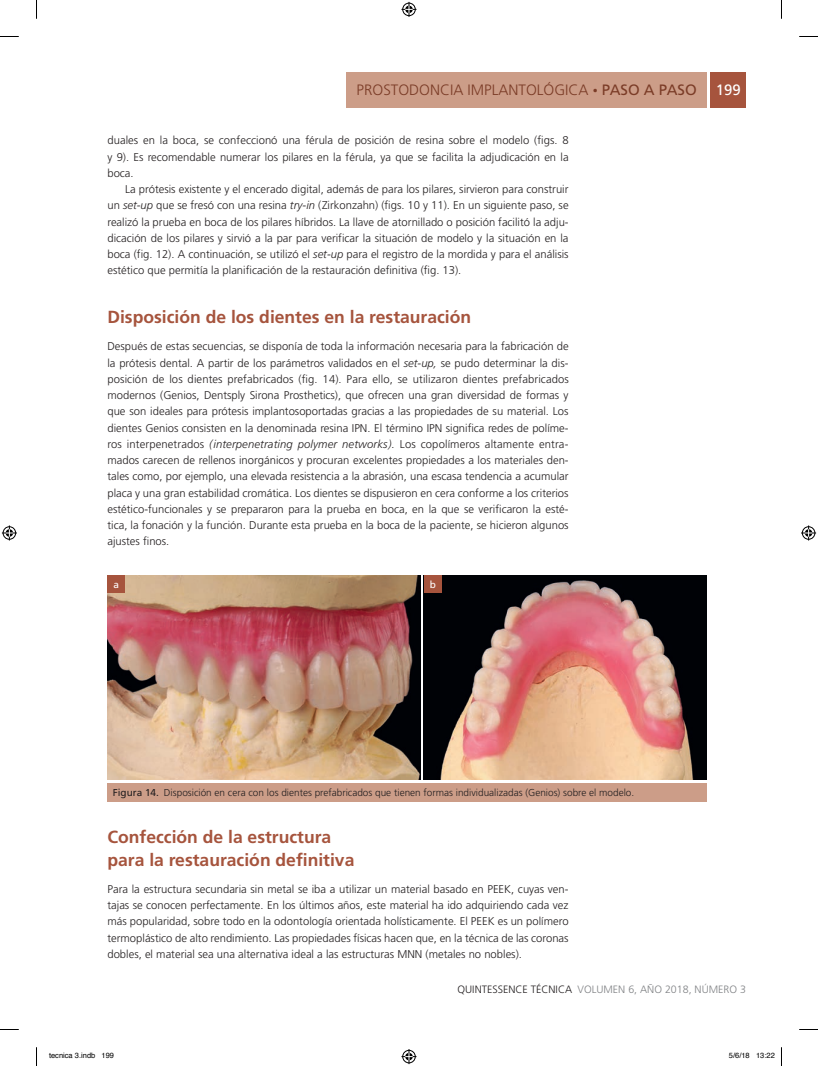
<style>
.page{position:relative;width:818px;height:1066px;background:#fff}
.page>*{position:absolute;margin:0;border:0;box-sizing:border-box;transform-origin:0 0}
.t1{font:700 17.5px/22.5px "Frutiger LT Std";color:#a6543d}
.t2{font:300 15px "Frutiger LT Std";color:#7b3c27}
.t3{font:15px "Frutiger LT Std";color:#fff}
.t4{font:300 11.25px/16.2px "Frutiger LT Std";color:#231f20;text-align:justify}
.t5{font:300 10.62px "Frutiger LT Std";color:#808285}
.t6{font:300 10px "Frutiger LT Std";color:#231f20}
.t7{font:10px "Frutiger LT Std";color:#fff}
.t8{font:7.5px "Helvetica";color:#000}
.s1{font-weight:400;font-size:10px}
.s2{font-weight:400}
.s3{font-style:italic}
.s4{color:#231f20}
</style>
<div class="page">
<div style="left:710px;top:72px;width:35px;height:35px;background:#a6543d"></div>
<div style="left:346px;top:72px;width:360px;height:35px;background:#cc9d88"></div>
<img style="left:107px;top:575px;width:313px;height:204px">
<img style="left:423px;top:575px;width:283px;height:204px">
<div style="left:107px;top:575px;width:18px;height:18px;background:#a6543d"></div>
<div style="left:423px;top:575px;width:18px;height:18px;background:#a6543d"></div>
<div style="left:107px;top:782px;width:599px;height:19px;background:#cc9d88"></div>
<svg style="left:0;top:36px;width:19px;height:1px"></svg>
<svg style="left:799px;top:36px;width:18px;height:1px"></svg>
<svg style="left:36px;top:0;width:1px;height:19px"></svg>
<svg style="left:36px;top:1047px;width:1px;height:18px"></svg>
<svg style="left:401px;top:2px;width:15px;height:15px"></svg>
<svg style="left:401px;top:1049px;width:15px;height:14px"></svg>
<svg style="left:2px;top:525px;width:15px;height:15px"></svg>
<svg style="left:801px;top:525px;width:14px;height:15px"></svg>
<h2 class="t2" style="left:356px;top:82px;width:341px">PROSTODONCIA IMPLANTOLÓGICA <span class="s1">•</span> <span class="s2">PASO A PASO</span></h2>
<h2 class="t3" style="left:715px;top:81px;width:27px">199</h2>
<p class="t4" style="left:107px;top:132px;width:462px">duales en la boca, se confeccionó una férula de posición de resina sobre el modelo (figs. 8 y 9). Es recomendable numerar los pilares en la férula, ya que se facilita la adjudicación en la boca.</p>
<p class="t4" style="left:107px;top:181px;width:462px;text-indent:18px">La prótesis existente y el encerado digital, además de para los pilares, sirvieron para construir un <span class="s3">set-up</span> que se fresó con una resina <span class="s3">try-in</span> (Zirkonzahn) (figs. 10 y 11). En un siguiente paso, se realizó la prueba en boca de los pilares híbridos. La llave de atornillado o posición facilitó la adju&shy;dicación de los pilares y sirvió a la par para verificar la situación de modelo y la situación en la boca (fig. 12). A continuación, se utilizó el <span class="s3">set-up</span> para el registro de la mordida y para el análisis estético que permitía la planificación de la restauración definitiva (fig. 13).</p>
<h1 class="t1" style="left:107px;top:306px;width:365px">Disposición de los dientes en la restauración</h1>
<p class="t4" style="left:107px;top:338px;width:462px">Después de estas secuencias, se disponía de toda la información necesaria para la fabricación de la prótesis dental. A partir de los parámetros validados en el <span class="s3">set-up,</span> se pudo determinar la dis&shy;posición de los dientes prefabricados (fig. 14). Para ello, se utilizaron dientes prefabricados modernos (Genios, Dentsply Sirona Prosthetics), que ofrecen una gran diversidad de formas y que son ideales para prótesis implantosoportadas gracias a las propiedades de su material. Los dientes Genios consisten en la denominada resina IPN. El término IPN significa redes de políme&shy;ros interpenetrados <span class="s3">(interpenetrating polymer networks).</span> Los copolímeros altamente entra&shy;mados carecen de rellenos inorgánicos y procuran excelentes propiedades a los materiales den&shy;tales como, por ejemplo, una elevada resistencia a la abrasión, una escasa tendencia a acumular placa y una gran estabilidad cromática. Los dientes se dispusieron en cera conforme a los criterios estético-funcionales y se prepararon para la prueba en boca, en la que se verificaron la esté&shy;tica, la fonación y la función. Durante esta prueba en la boca de la paciente, se hicieron algunos ajustes finos.</p>
<p class="t7" style="left:113px;top:578px;width:7px">a</p>
<p class="t7" style="left:429px;top:578px;width:8px">b</p>
<p class="t6" style="left:113px;top:786px;width:522px"><span class="s2">Figura 14.</span> Disposición en cera con los dientes prefabricados que tienen formas individualizadas (Genios) sobre el modelo.</p>
<h1 class="t1" style="left:107px;top:825px;width:248px">Confección de la estructura para la restauración definitiva</h1>
<p class="t4" style="left:107px;top:880px;width:462px">Para la estructura secundaria sin metal se iba a utilizar un material basado en PEEK, cuyas ven&shy;tajas se conocen perfectamente. En los últimos años, este material ha ido adquiriendo cada vez más popularidad, sobre todo en la odontología orientada holísticamente. El PEEK es un polímero termoplástico de alto rendimiento. Las propiedades físicas hacen que, en la técnica de las coronas dobles, el material sea una alternativa ideal a las estructuras MNN (metales no nobles).</p>
<p class="t5" style="left:457px;top:982px;width:290px"><span class="s4">QUINTESSENCE TÉCNICA</span> VOLUMEN 6, AÑO 2018, NÚMERO 3</p>
<p class="t8" style="left:49px;top:1049px;width:67px">tecnica 3.indb 199</p>
<p class="t8" style="left:728px;top:1049px;width:47px">5/6/18 13:22</p>
</div>
